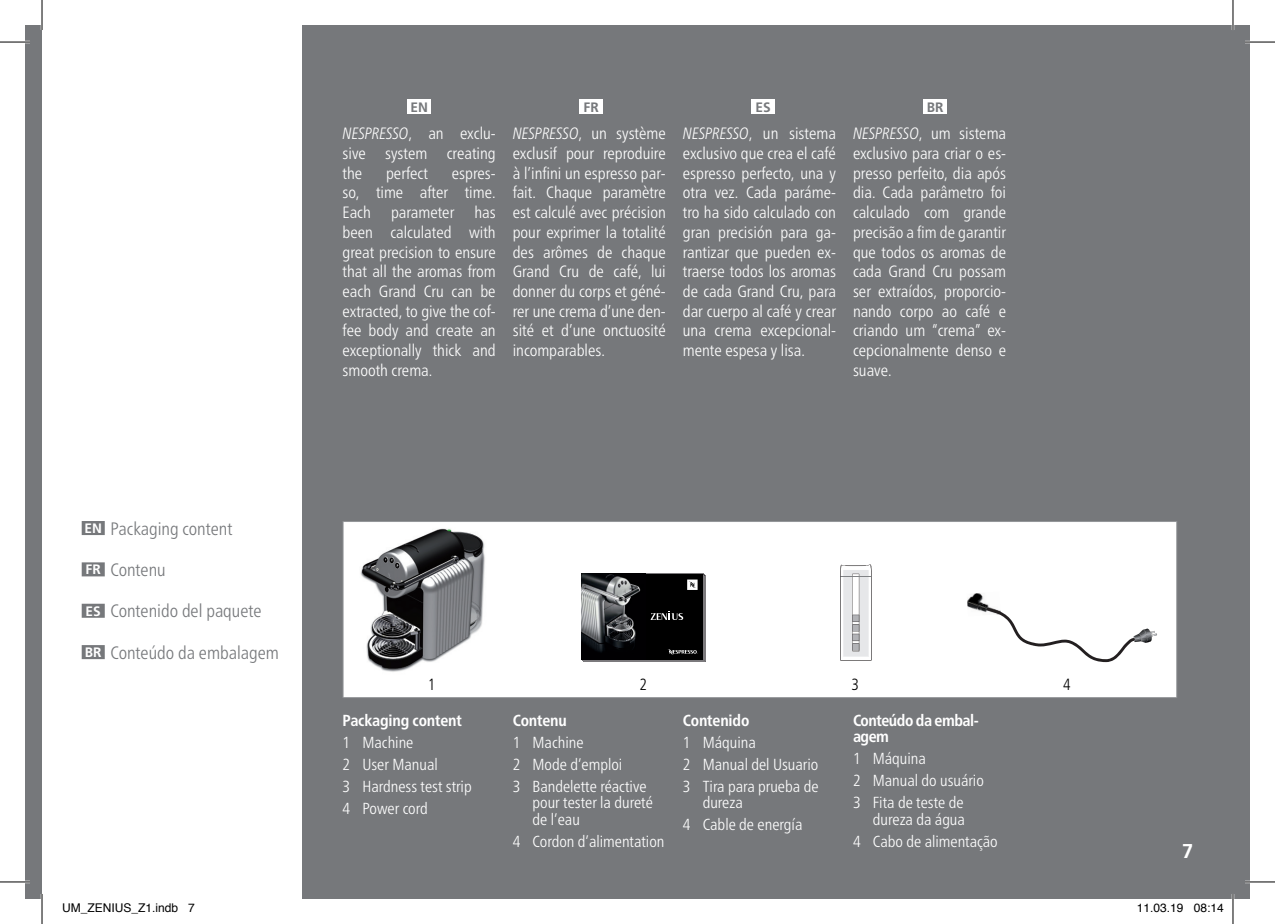
<style>
.page{position:relative;width:1275px;height:924px;background:#fff}
.page>*{position:absolute;margin:0;border:0;box-sizing:border-box;transform-origin:0 0}
.t1{font:700 20px "Frutiger";color:#fff}
.t2{font:300 condensed 18px "Frutiger Neue LT Pro";color:#76787b}
.t3{font:300 condensed 16.4px/19.6px "Frutiger Neue LT Pro";color:#fff;text-align:justify}
.t4{font:300 condensed 16.2px "Frutiger";color:#000}
.t5{font:300 condensed 16px/22px "Frutiger Neue LT Pro";color:#fff}
.t6{font:700 condensed 16px "Frutiger Neue LT Pro";letter-spacing:-.01em;color:#fff}
.t7{font:700 condensed 16px/16.4px "Frutiger Neue LT Pro";letter-spacing:-.03em;color:#fff}
.t8{font:700 13.6px "Frutiger";color:#76787b}
.t9{font:12px "Helvetica";color:#000}
.s1{font-family:"Frutiger";font-weight:700;font-stretch:normal;font-size:13.6px;color:#fff}
.s2{font-style:italic}
</style>
<div class="page">
<div style="left:25px;top:25px;width:17px;height:873px;background:#76787b"></div>
<div style="left:303px;top:25px;width:947px;height:873px;background:#76787b"></div>
<div style="left:407px;top:100px;width:24px;height:14px;background:#fff"></div>
<div style="left:579px;top:100px;width:23px;height:14px;background:#fff"></div>
<div style="left:751px;top:100px;width:23px;height:14px;background:#fff"></div>
<div style="left:923px;top:100px;width:23px;height:14px;background:#fff"></div>
<svg style="left:82px;top:521px;width:23px;height:137px"></svg>
<div style="left:343px;top:521px;width:833px;height:176px;background:#fff"></div>
<img style="left:360px;top:528px;width:125px;height:144px">
<svg style="left:840px;top:564px;width:31px;height:96px"></svg>
<img style="left:967px;top:593px;width:22px;height:20px">
<svg style="left:986px;top:607px;width:171px;height:54px"></svg>
<svg style="left:581px;top:573px;width:124px;height:88px;background:#2b2c2d"></svg>
<div style="left:342px;top:520px;width:835px;height:177px;border:1px solid #939598"></div>
<hr style="left:0;top:41px;width:30px;height:2px;background:#fff">
<hr style="left:1245px;top:41px;width:30px;height:2px;background:#fff">
<hr style="left:0;top:880px;width:30px;height:2px;background:#fff">
<hr style="left:1245px;top:880px;width:30px;height:2px;background:#fff">
<hr style="left:41px;top:0;width:2px;height:30px;background:#fff">
<hr style="left:41px;top:893px;width:2px;height:30px;background:#fff">
<hr style="left:1231px;top:0;width:3px;height:30px;background:#fff">
<hr style="left:1231px;top:893px;width:3px;height:30px;background:#fff">
<hr style="left:0;top:42px;width:30px;height:1px;background:#000">
<hr style="left:1245px;top:42px;width:30px;height:1px;background:#000">
<hr style="left:0;top:881px;width:30px;height:1px;background:#000">
<hr style="left:1245px;top:881px;width:30px;height:1px;background:#000">
<hr style="left:42px;top:0;width:1px;height:30px;background:#000">
<hr style="left:42px;top:893px;width:1px;height:30px;background:#000">
<hr style="left:1232px;top:0;width:1px;height:30px;background:#000">
<hr style="left:1232px;top:893px;width:1px;height:30px;background:#000">
<p class="t8" style="left:410px;top:99px;width:19px">EN</p>
<p class="t8" style="left:583px;top:99px;width:17px">FR</p>
<p class="t8" style="left:755px;top:99px;width:17px">ES</p>
<p class="t8" style="left:927px;top:99px;width:18px">BR</p>
<p class="t2" style="left:84px;top:517px;width:149px"><span class="s1">EN</span> Packaging content</p>
<p class="t2" style="left:86px;top:559px;width:82px"><span class="s1">FR</span> Contenu</p>
<p class="t2" style="left:86px;top:600px;width:177px"><span class="s1">ES</span> Contenido del paquete</p>
<p class="t2" style="left:85px;top:641px;width:195px"><span class="s1">BR</span> Conteúdo da embalagem</p>
<p class="t3" style="left:342px;top:124px;width:155px"><span class="s2">NESPRESSO</span>, an exclu&shy;sive system creating the</p>
<p class="t3" style="left:386px;top:163px;width:43px">perfect</p>
<p class="t3" style="left:342px;top:163px;width:155px;text-indent:109px">espres&shy;so, time after time.<br>Each parameter has been calculated with great precision to ensure that all the aromas from each Grand Cru can be extracted, to give the cof&shy;fee body and create an exceptionally thick and smooth crema.</p>
<p class="t3" style="left:513px;top:124px;width:155px"><span class="s2">NESPRESSO</span>, un système exclusif pour reproduire à l’infini un espresso par&shy;fait. Chaque paramètre est calculé avec précision pour exprimer la totalité des arômes de chaque Grand Cru de café, lui donner du corps et géné&shy;rer une crema d’une den&shy;sité et d’une onctuosité incomparables.</p>
<p class="t3" style="left:683px;top:124px;width:155px"><span class="s2">NESPRESSO</span>, un sistema exclusivo que crea el café espresso perfecto, una y otra vez. Cada paráme&shy;tro ha sido calculado con gran precisión para ga&shy;rantizar que pueden ex&shy;traerse todos los aromas de cada Grand Cru, para dar cuerpo al café y crear una crema excepcional&shy;mente espesa y lisa.</p>
<p class="t3" style="left:853px;top:124px;width:155px"><span class="s2">NESPRESSO</span>, um sistema exclusivo para criar o es&shy;presso perfeito, dia após dia. Cada parâmetro foi calculado com grande precisão a fim de garantir que todos os aromas de cada Grand Cru possam ser extraídos, proporcio&shy;nando corpo ao café e criando um “crema” ex&shy;cepcionalmente denso e suave.</p>
<p class="t4" style="left:428px;top:674px;width:9px">1</p>
<p class="t4" style="left:639px;top:674px;width:9px">2</p>
<p class="t4" style="left:851px;top:674px;width:9px">3</p>
<p class="t4" style="left:1063px;top:674px;width:9px">4</p>
<p class="t6" style="left:342px;top:710px;width:121px">Packaging content</p>
<p class="t5" style="left:342px;top:730px;width:131px">1 Machine<br>2 User Manual<br>3 Hardness test strip<br>4 Power cord</p>
<p class="t6" style="left:513px;top:710px;width:56px">Contenu</p>
<p class="t5" style="left:513px;top:730px;width:135px">1 Machine<br>2 Mode d’emploi<br>3 Bandelette réactive</p>
<p class="t5" style="left:532px;top:794px;width:122px;line-height:16.4px">pour tester la dureté de l’eau</p>
<p class="t5" style="left:513px;top:829px;width:153px">4 Cordon d’alimentation</p>
<p class="t6" style="left:683px;top:710px;width:68px">Contenido</p>
<p class="t5" style="left:683px;top:730px;width:137px">1 Máquina<br>2 Manual del Usuario<br>3 Tira para prueba de</p>
<p class="t5" style="left:683px;top:791px;width:121px;text-indent:20px">dureza<br>4 Cable de energía</p>
<p class="t7" style="left:853px;top:711px;width:127px">Conteúdo da embal&shy;agem</p>
<p class="t5" style="left:853px;top:747px;width:132px">1 Máquina<br>2 Manual do usuário<br>3 Fita de teste de</p>
<p class="t5" style="left:853px;top:807px;width:146px;text-indent:20px">dureza da água<br>4 Cabo de alimentação</p>
<p class="t1" style="left:1182px;top:838px;width:13px">7</p>
<p class="t9" style="left:62px;top:898px;width:134px">UM_ZENIUS_Z1.indb 7</p>
<p class="t9" style="left:1137px;top:898px;width:88px">11.03.19 08:14</p>
</div>
